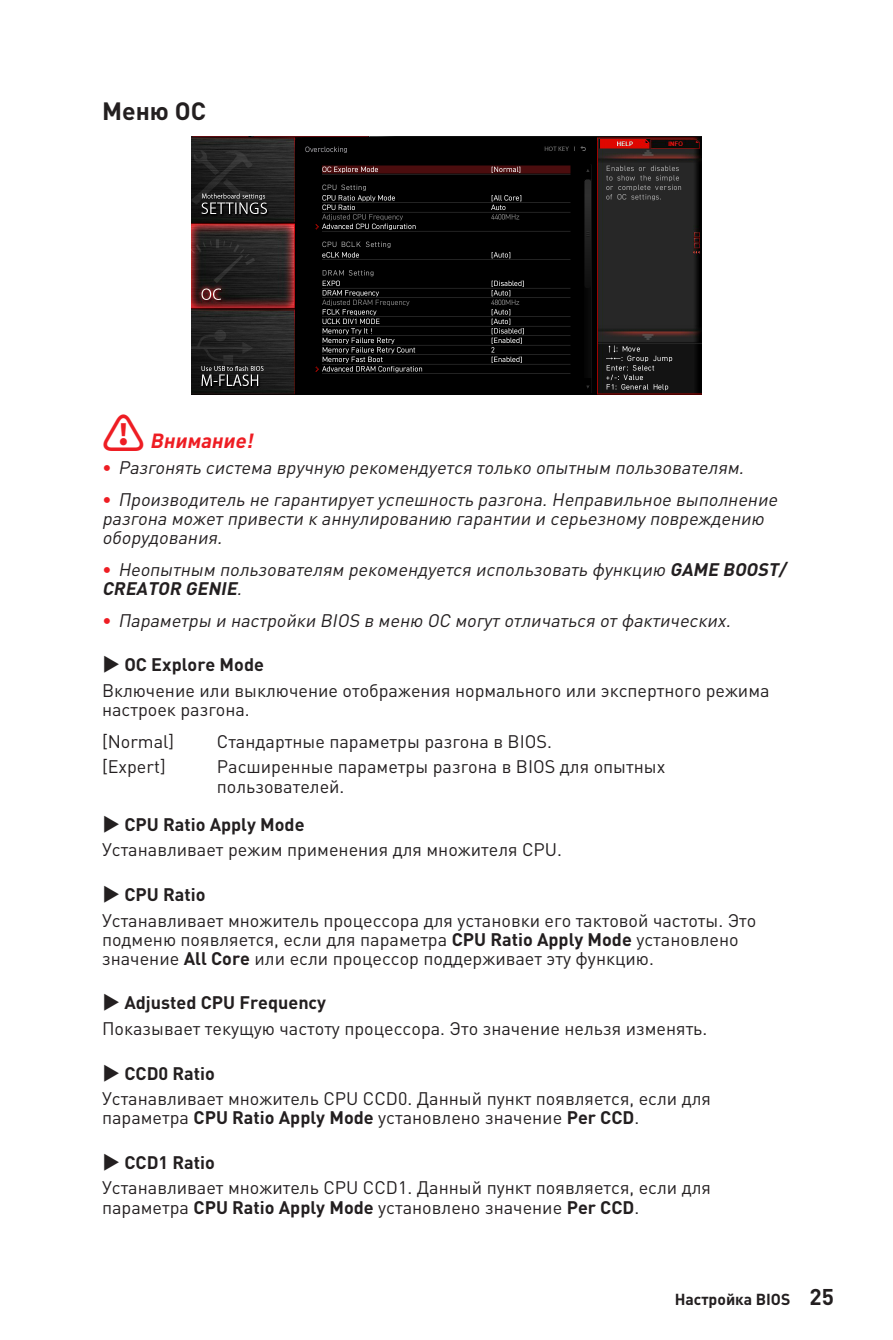
<style>
.page{position:relative;width:893px;height:1340px;background:#fff}
.page>*{position:absolute;margin:0;border:0;box-sizing:border-box;transform-origin:0 0}
.t1{font:700 24.75px "MSI Din Pro Noto CJK";color:#231f20}
.t2{font:italic 700 20.25px "MSI Din Pro Noto CJK";color:#ee1d23}
.t3{font:18px/19.1px "MSI Din Pro Noto CJK";color:#231f20}
.t4{font:italic 18px/19.1px "MSI Din Pro Noto CJK";color:#231f20}
.t5{font:700 18px "MSI Din Pro Noto CJK";color:#231f20}
.t6{font:700 15.75px "MSI Din Pro Noto CJK";color:#231f20}
.s1{font-style:normal;font-size:42.75px}
.s2{font-weight:700;font-style:normal;color:#ee1d23}
.s3{font-weight:700}
.s4{font-size:22.5px}
</style>
<div class="page">
<img style="left:191px;top:136px;width:510px;height:259px">
<h1 class="t1" style="left:102px;top:97px;width:105px">Меню OC</h1>
<p class="t2" style="left:102px;top:429px;width:163px"><span class="s1">⚠</span> Внимание!</p>
<p class="t4" style="left:102px;top:451px;width:686px;line-height:31.9px"><span class="s2">∙</span> Разгонятьсистемавручнуюрекомендуетсятолькоопытнымпользователям.<br><span class="s2">∙</span> Производительнегарантируетуспешностьразгона.Неправильноевыполнение</p>
<p class="t4" style="left:102px;top:509px;width:672px">разгонаможетпривестиканнулированиюгарантииисерьезномуповреждению оборудования.</p>
<p class="t4" style="left:102px;top:560px;width:694px"><span class="s2">∙</span> Неопытнымпользователямрекомендуетсяиспользоватьфункцию<span class="s3">GAMEBOOST/<br>CREATORGENIE</span>.</p>
<p class="t4" style="left:102px;top:611px;width:639px"><span class="s2">∙</span> ПараметрыинастройкиBIOSвменюOCмогутотличатьсяотфактических.</p>
<p class="t5" style="left:102px;top:654px;width:163px">▶ OC Explore Mode</p>
<p class="t3" style="left:102px;top:681px;width:669px">Включение или выключение отображения нормального или экспертного режима настроек разгона.</p>
<p class="t3" style="left:102px;top:732px;width:74px">[Normal]</p>
<p class="t3" style="left:217px;top:732px;width:336px">Стандартные параметры разгона в BIOS.</p>
<p class="t3" style="left:102px;top:757px;width:65px">[Expert]</p>
<p class="t3" style="left:217px;top:757px;width:450px">Расширенные параметры разгона в BIOS для опытных пользователей.</p>
<p class="t5" style="left:102px;top:814px;width:204px">▶ CPU Ratio Apply Mode</p>
<p class="t3" style="left:102px;top:840px;width:462px">Устанавливает режим применения для множителя CPU.</p>
<p class="t5" style="left:102px;top:884px;width:105px">▶ CPU Ratio</p>
<p class="t3" style="left:102px;top:910px;width:656px">Устанавливает множитель процессора для установки его тактовой частоты. Это подменю появляется, если для параметра <span class="s3">CPU Ratio Apply Mode</span> установлено значение <span class="s3">All Core</span> или если процессор поддерживает эту функцию.</p>
<p class="t5" style="left:102px;top:992px;width:226px">▶ Adjusted CPU Frequency</p>
<p class="t3" style="left:102px;top:1019px;width:607px">Показывает текущую частоту процессора. Это значение нельзя изменять.</p>
<p class="t5" style="left:102px;top:1062px;width:114px">▶ CCD0 Ratio</p>
<p class="t3" style="left:102px;top:1089px;width:610px">Устанавливает множитель CPU CCD0. Данный пункт появляется, если для параметра <span class="s3">CPU Ratio Apply Mode</span> установлено значение <span class="s3">Per CCD</span>.</p>
<p class="t5" style="left:102px;top:1152px;width:114px">▶ CCD1 Ratio</p>
<p class="t3" style="left:102px;top:1178px;width:610px">Устанавливает множитель CPU CCD1. Данный пункт появляется, если для параметра <span class="s3">CPU Ratio Apply Mode</span> установлено значение <span class="s3">Per CCD</span>.</p>
<p class="t6" style="left:675px;top:1289px;width:161px">Настройка BIOS <span class="s4">25</span></p>
</div>
